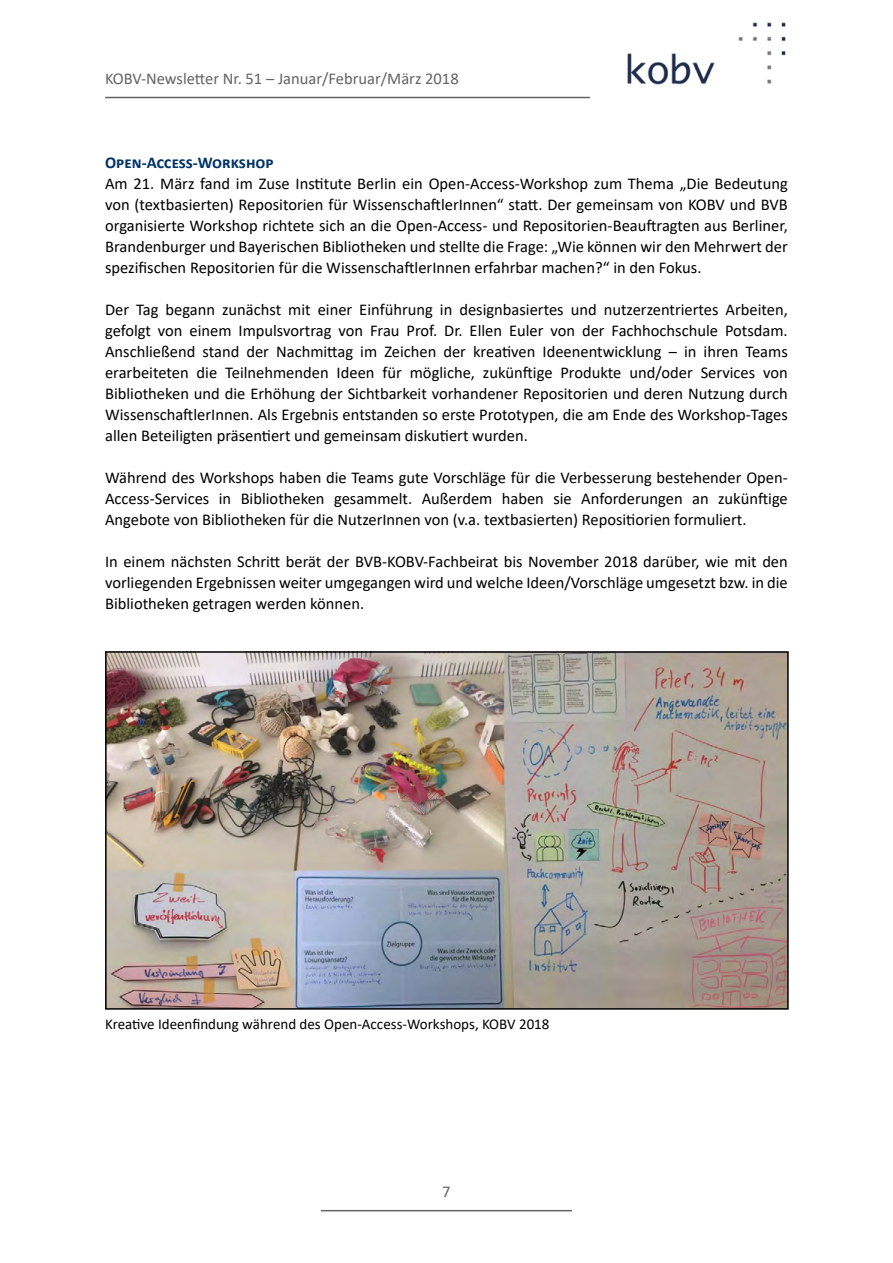
<style>
.page{position:relative;width:893px;height:1263px;background:#fff}
.page>*{position:absolute;margin:0;border:0;box-sizing:border-box;transform-origin:0 0}
.t1{font:16.5px/21px "Calibri";color:#000;text-align:justify}
.t2{font:16.5px "Calibri";color:#636363}
.t3{font:700 16.5px "Calibri";color:#036}
.t4{font:15px "Calibri";color:#000}
</style>
<div class="page">
<img style="left:108px;top:654px;width:678px;height:353px">
<div style="left:105px;top:651px;width:684px;height:359px;border:2px solid #000"></div>
<img style="left:627px;top:22px;width:159px;height:63px">
<hr style="left:105px;top:97px;width:485px;height:1px;background:#636363">
<hr style="left:321px;top:1210px;width:251px;height:1px;background:#636363">
<p class="t2" style="left:105px;top:67px;width:355px">KOBV-Newsletter Nr. 51 – Januar/Februar/März 2018</p>
<p class="t3" style="left:105px;top:151px;width:170px">Open-Access-Workshop</p>
<p class="t1" style="left:105px;top:173px;width:684px">Am 21. März fand im Zuse Institute Berlin ein Open-Access-Workshop zum Thema „Die Bedeutung von (textbasierten) Repositorien für WissenschaftlerInnen“ statt. Der gemeinsam von KOBV und BVB organisierte Workshop richtete sich an die Open-Access- und Repositorien-Beauftragten aus Berliner, Brandenburger und Bayerischen Bibliotheken und stellte die Frage: „Wie können wir den Mehrwert der spezifischen Repositorien für die WissenschaftlerInnen erfahrbar machen?“ in den Fokus.</p>
<p class="t1" style="left:105px;top:299px;width:684px">Der Tag begann zunächst mit einer Einführung in designbasiertes und nutzerzentriertes Arbeiten, gefolgt von einem Impulsvortrag von Frau Prof. Dr. Ellen Euler von der Fachhochschule Potsdam.<br>Anschließend stand der Nachmittag im Zeichen der kreativen Ideenentwicklung – in ihren Teams erarbeiteten die Teilnehmenden Ideen für mögliche, zukünftige Produkte und/oder Services von Bibliotheken und die Erhöhung der Sichtbarkeit vorhandener Repositorien und deren Nutzung durch WissenschaftlerInnen. Als Ergebnis entstanden so erste Prototypen, die am Ende des Workshop-Tages allen Beteiligten präsentiert und gemeinsam diskutiert wurden.</p>
<p class="t1" style="left:105px;top:467px;width:684px">Während des Workshops haben die Teams gute Vorschläge für die Verbesserung bestehender Open-Access-Services in Bibliotheken gesammelt. Außerdem haben sie Anforderungen an zukünftige Angebote von Bibliotheken für die NutzerInnen von (v.a. textbasierten) Repositiorien formuliert.</p>
<p class="t1" style="left:105px;top:551px;width:684px">In einem nächsten Schritt berät der BVB-KOBV-Fachbeirat bis November 2018 darüber, wie mit den vorliegenden Ergebnissen weiter umgegangen wird und welche Ideen/Vorschläge umgesetzt bzw. in die Bibliotheken getragen werden können.</p>
<p class="t4" style="left:105px;top:1014px;width:446px">Kreative Ideenfindung während des Open-Access-Workshops, KOBV 2018</p>
<p class="t2" style="left:442px;top:1180px;width:10px">7</p>
</div>
